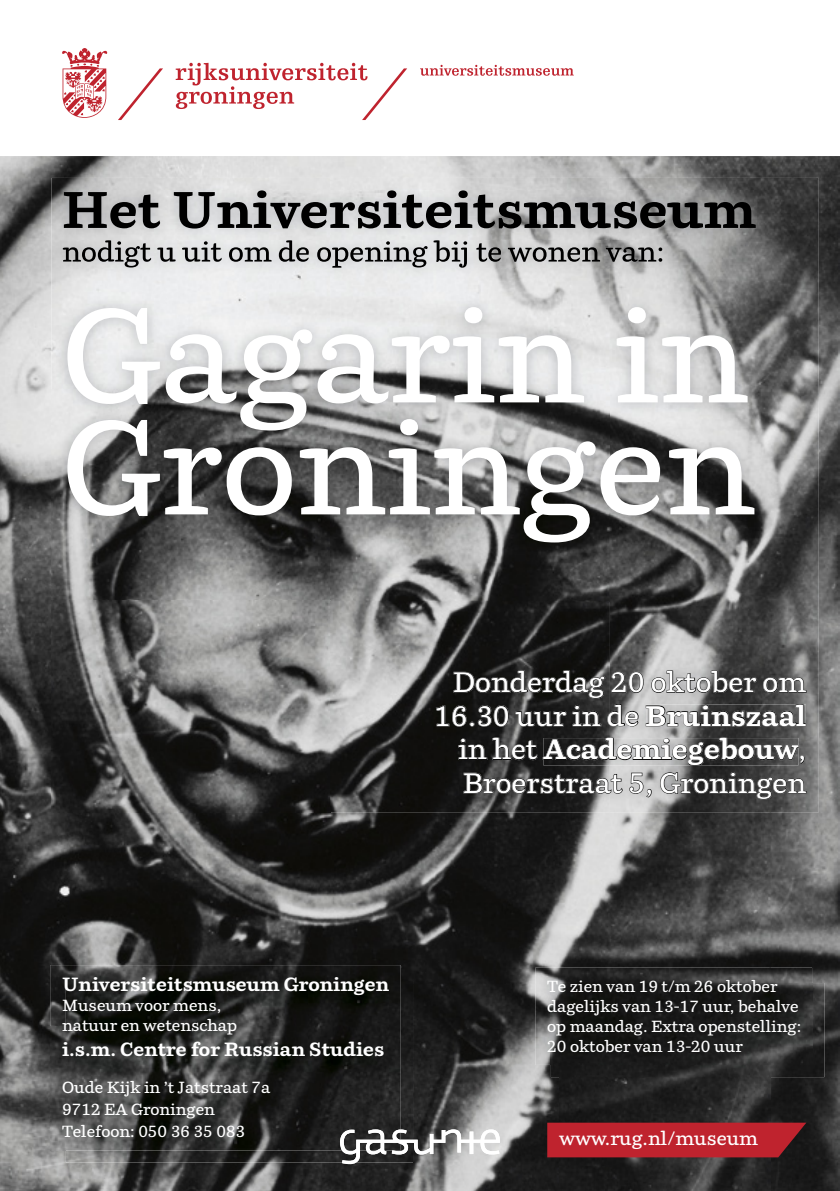
<style>
.page{position:relative;width:840px;height:1191px;background:#fff}
.page>*{position:absolute;margin:0;border:0;box-sizing:border-box;transform-origin:0 0}
.t1{font:600 132px/112px "Parry LF";color:#fff}
.t2{font:600 28px/33.6px "Parry LF";color:#fff;text-align:right}
.t3{font:700 19px "Parry LF";color:#fff}
.t4{font:600 19px "Parry LF";color:#fff}
.t5{font:600 16px/20px "Parry LF";color:#fff}
.s1{font-weight:700}
</style>
<div class="page">
<img style="left:0;top:156px;width:839px;height:68px">
<img style="left:0;top:224px;width:69px;height:967px">
<img style="left:770px;top:224px;width:69px;height:967px">
<img style="left:69px;top:812px;width:701px;height:172px">
<img style="left:350px;top:984px;width:209px;height:207px">
<img style="left:559px;top:1077px;width:211px;height:114px">
<img style="left:69px;top:1162px;width:281px;height:29px">
<svg style="left:547px;top:1122px;width:258px;height:35px;background:#b3222c"></svg>
<svg style="left:420px;top:65px;width:153px;height:11px"></svg>
<svg style="left:118px;top:68px;width:45px;height:52px"></svg>
<svg style="left:62px;top:48px;width:45px;height:70px"></svg>
<svg style="left:176px;top:63px;width:231px;height:57px"></svg>
<img style="left:400px;top:981px;width:13px;height:148px">
<img style="left:66px;top:1150px;width:276px;height:12px">
<img style="left:50px;top:965px;width:350px;height:61px">
<img style="left:50px;top:1026px;width:16px;height:124px">
<img style="left:66px;top:981px;width:334px;height:169px">
<img style="left:550px;top:983px;width:273px;height:94px">
<img style="left:535px;top:967px;width:276px;height:98px">
<img style="left:550px;top:983px;width:261px;height:82px">
<img style="left:342px;top:1129px;width:157px;height:35px">
<img style="left:342px;top:1129px;width:71px;height:33px">
<img style="left:340px;top:1129px;width:60px;height:21px">
<img style="left:51px;top:178px;width:767px;height:634px">
<img style="left:454px;top:671px;width:211px;height:21px">
<img style="left:735px;top:779px;width:60px;height:13px">
<img style="left:64px;top:190px;width:691px;height:38px">
<img style="left:63px;top:240px;width:599px;height:28px">
<img style="left:665px;top:670px;width:62px;height:23px">
<img style="left:477px;top:704px;width:147px;height:22px">
<img style="left:645px;top:704px;width:116px;height:22px">
<img style="left:761px;top:704px;width:44px;height:22px">
<img style="left:460px;top:737px;width:77px;height:23px">
<img style="left:542px;top:737px;width:256px;height:29px">
<img style="left:566px;top:738px;width:171px;height:22px">
<svg style="left:798px;top:755px;width:6px;height:9px"></svg>
<img style="left:463px;top:772px;width:272px;height:22px">
<h1 class="t1" style="left:62px;top:296px;width:693px">Gagarin in<br>Groningen</h1>
<h2 class="t2" style="left:434px;top:664px;width:373px">Donderdag 20 oktober om<br>16.30 uur in de <span class="s1">Bruinszaal </span>in het <span class="s1">Academiegebouw</span>,<br>Broerstraat 5, Groningen</h2>
<p class="t3" style="left:62px;top:972px;width:328px">Universiteitsmuseum Groningen</p>
<p class="t5" style="left:62px;top:995px;width:176px">Museum voor mens, natuur en wetenschap</p>
<p class="t3" style="left:62px;top:1037px;width:323px">i.s.m. Centre for Russian Studies</p>
<p class="t5" style="left:62px;top:1076px;width:210px;line-height:22px">Oude Kijk in ’t Jatstraat 7a<br>9712 EA Groningen<br>Telefoon: 050 36 35 083</p>
<p class="t5" style="left:547px;top:975px;width:255px">Te zien van 19 t/m 26 oktober dagelijks van 13-17 uur, behalve op maandag. Extra openstelling:<br>20 oktober van 13-20 uur</p>
<p class="t4" style="left:559px;top:1127px;width:200px">www.rug.nl/museum</p>
</div>
